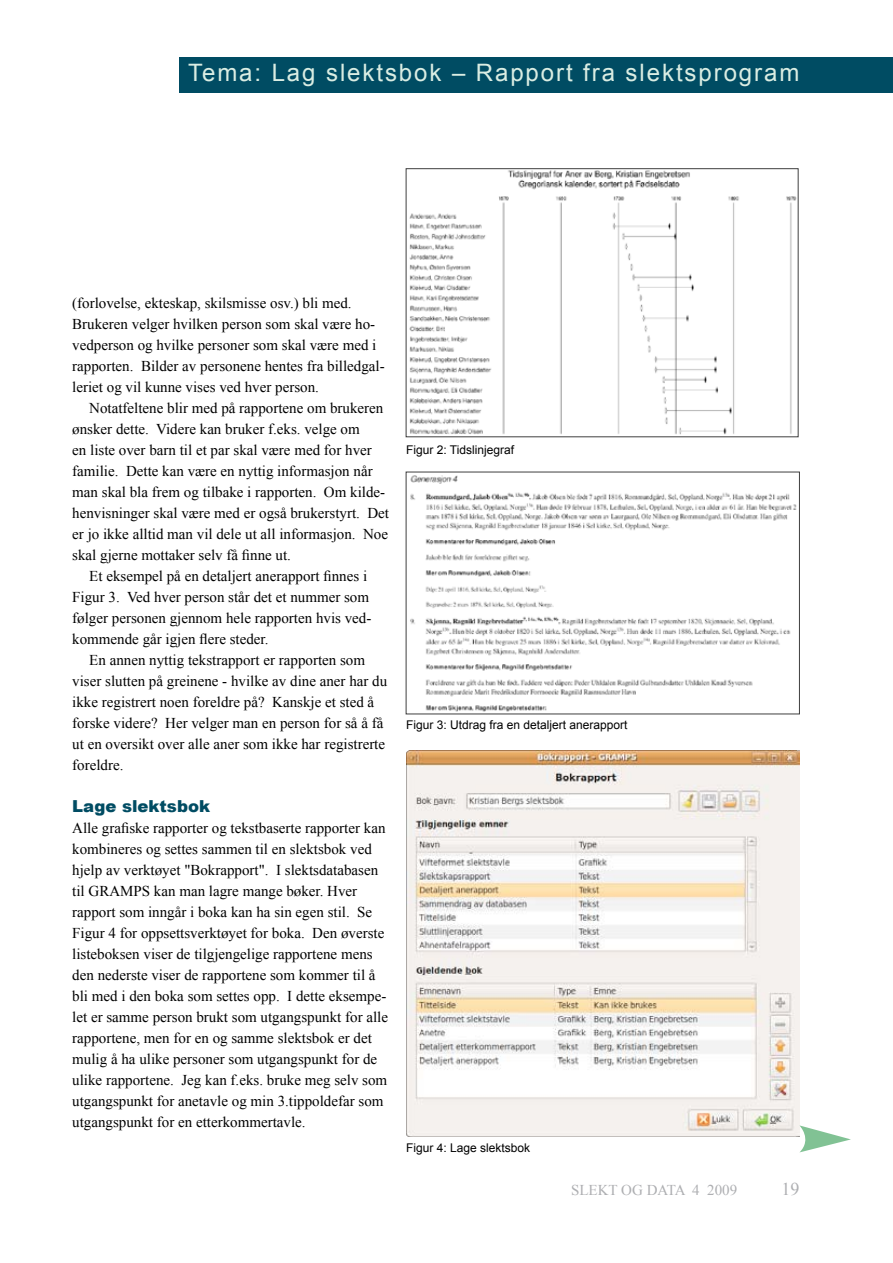
<style>
.page{position:relative;width:893px;height:1263px;background:#fff}
.page>*{position:absolute;margin:0;border:0;box-sizing:border-box;transform-origin:0 0}
.t1{font:24px "Arial";letter-spacing:.08em;color:#daede3}
.t2{font:18px "Times New Roman";color:#aeafb2}
.t3{font:900 16.5px "Arial";color:#004c63}
.t4{font:15px/21px "Times New Roman";color:#000}
.t5{font:15px "Times New Roman";color:#aeafb2}
.t6{font:12px "Arial";color:#000}
</style>
<div class="page">
<img style="left:409px;top:170px;width:387px;height:265px">
<div style="left:406px;top:168px;width:392px;height:269px;border:1px solid #3f3f3f"></div>
<img style="left:410px;top:475px;width:387px;height:237px">
<img style="left:406px;top:750px;width:393px;height:386px">
<div style="left:180px;top:57px;width:713px;height:35px;background:#004c63"></div>
<svg style="left:799px;top:1125px;width:52px;height:27px"></svg>
<h1 class="t1" style="left:188px;top:57px;width:613px">Tema: Lag slektsbok – Rapport fra slektsprogram</h1>
<p class="t4" style="left:72px;top:292px;width:314px">(forlovelse, ekteskap, skilsmisse osv.) bli med.<br>Brukeren velger hvilken person som skal være ho&shy;vedperson og hvilke personer som skal være med i rapporten. Bilder av personene hentes fra billedgal&shy;leriet og vil kunne vises ved hver person.</p>
<p class="t4" style="left:72px;top:397px;width:318px;text-indent:17px">Notatfeltene blir med på rapportene om brukeren ønsker dette. Videre kan bruker f.eks. velge om<br>en liste over barn til et par skal være med for hver familie. Dette kan være en nyttig informasjon når man skal bla frem og tilbake i rapporten. Om kilde&shy;henvisninger skal være med er også brukerstyrt. Det er jo ikke alltid man vil dele ut all informasjon. Noe skal gjerne mottaker selv få finne ut.</p>
<p class="t4" style="left:72px;top:565px;width:301px;text-indent:17px">Et eksempel på en detaljert anerapport finnes i Figur 3. Ved hver person står det et nummer som følger personen gjennom hele rapporten hvis ved&shy;kommende går igjen flere steder.</p>
<p class="t4" style="left:72px;top:649px;width:316px;text-indent:17px">En annen nyttig tekstrapport er rapporten som viser slutten på greinene - hvilke av dine aner har du ikke registrert noen foreldre på? Kanskje et sted å forske videre? Her velger man en person for så å få ut en oversikt over alle aner som ikke har registrerte foreldre.</p>
<p class="t3" style="left:72px;top:794px;width:139px">Lage slektsbok</p>
<p class="t4" style="left:72px;top:817px;width:317px">Alle grafiske rapporter og tekstbaserte rapporter kan kombineres og settes sammen til en slektsbok ved hjelp av verktøyet "Bokrapport". I slektsdatabasen til GRAMPS kan man lagre mange bøker. Hver rapport som inngår i boka kan ha sin egen stil. Se Figur 4 for oppsettsverktøyet for boka. Den øverste listeboksen viser de tilgjengelige rapportene mens den nederste viser de rapportene som kommer til å bli med i den boka som settes opp. I dette eksempe&shy;let er samme person brukt som utgangspunkt for alle rapportene, men for en og samme slektsbok er det mulig å ha ulike personer som utgangspunkt for de ulike rapportene. Jeg kan f.eks. bruke meg selv som utgangspunkt for anetavle og min 3.tippoldefar som utgangspunkt for en etterkommertavle.</p>
<p class="t6" style="left:406px;top:442px;width:110px">Figur 2: Tidslinjegraf</p>
<p class="t6" style="left:406px;top:717px;width:223px">Figur 3: Utdrag fra en detaljert anerapport</p>
<p class="t6" style="left:406px;top:1140px;width:126px">Figur 4: Lage slektsbok</p>
<p class="t5" style="left:571px;top:1179px;width:168px">SLEKT OG DATA 4 2009</p>
<p class="t2" style="left:781px;top:1176px;width:19px">19</p>
</div>
